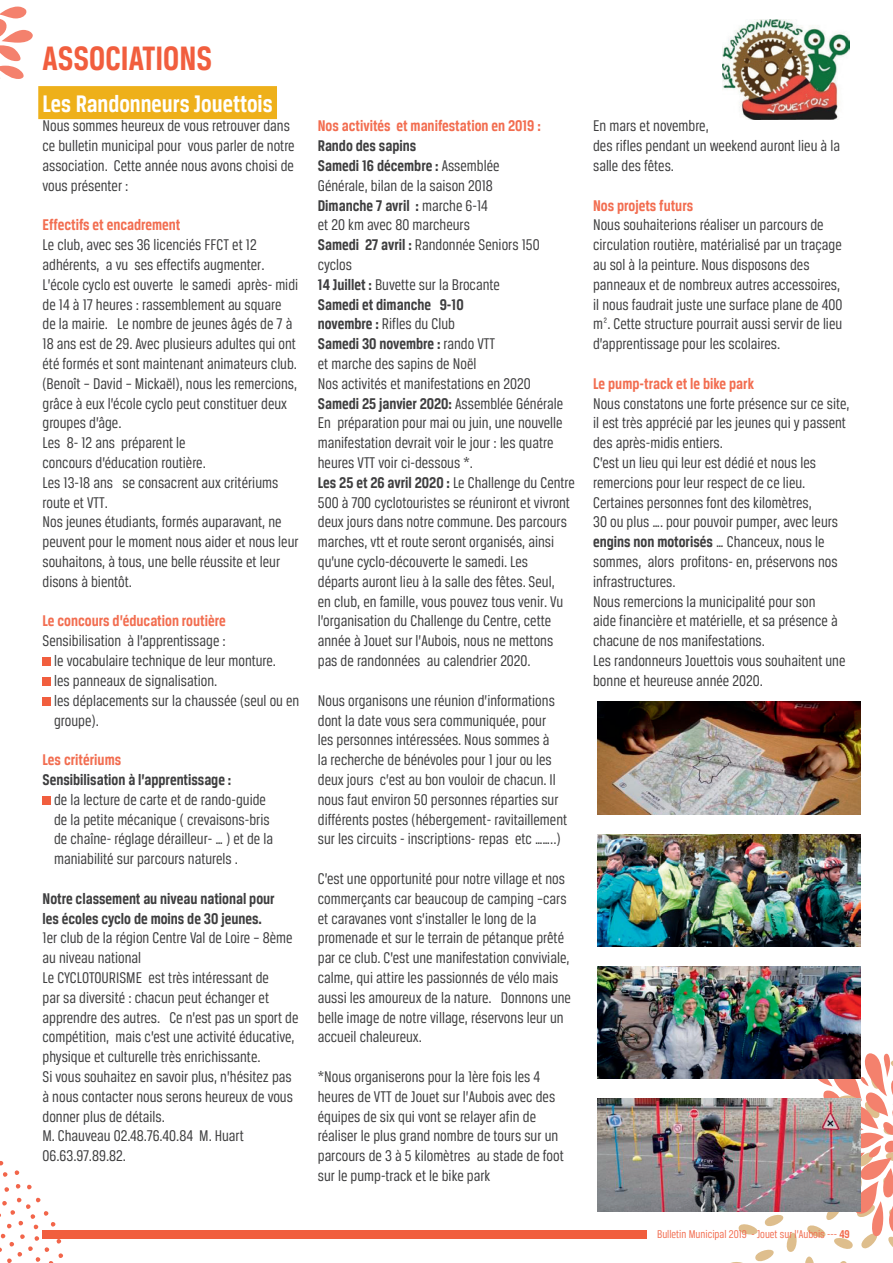
<style>
.page{position:relative;width:893px;height:1263px;background:#fff}
.page>*{position:absolute;margin:0;border:0;box-sizing:border-box;transform-origin:0 0}
.t1{font:700 36px "Breuer Condensed";color:#f15e3e}
.t2{font:700 25.5px "Breuer Condensed";color:#fff}
.t3{font:16.5px/19.8px "Breuer Condensed";color:#3e3e3f}
.t4{font:700 16.5px "Breuer Condensed";color:#f26d50}
.t5{font:700 16.5px/19.8px "Breuer Condensed";color:#3e3e3f}
.t6{font:12px "Breuer Condensed";color:#f26d50}
.s1{font-weight:700}
</style>
<div class="page">
<svg style="left:0;top:6px;width:33px;height:73px"></svg>
<svg style="left:727px;top:1042px;width:166px;height:221px"></svg>
<svg style="left:3px;top:1172px;width:5px;height:5px"></svg>
<svg style="left:14px;top:1170px;width:6px;height:5px"></svg>
<svg style="left:0;top:1160px;width:4px;height:6px"></svg>
<svg style="left:0;top:1184px;width:64px;height:79px"></svg>
<div style="left:38px;top:86px;width:239px;height:33px;background:#eeb01a"></div>
<div style="left:43px;top:658px;width:8px;height:8px;background:#f15e3e"></div>
<div style="left:43px;top:677px;width:8px;height:9px;background:#f15e3e"></div>
<div style="left:43px;top:697px;width:8px;height:9px;background:#f15e3e"></div>
<div style="left:43px;top:796px;width:8px;height:9px;background:#f15e3e"></div>
<img style="left:723px;top:20px;width:127px;height:99px">
<img style="left:597px;top:702px;width:263px;height:112px">
<img style="left:597px;top:834px;width:263px;height:112px">
<img style="left:597px;top:966px;width:263px;height:113px">
<img style="left:597px;top:1099px;width:263px;height:112px">
<div style="left:43px;top:1230px;width:604px;height:8px;background:#f15e3e"></div>
<h1 class="t1" style="left:43px;top:38px;width:171px">ASSOCIATIONS</h1>
<h2 class="t2" style="left:43px;top:89px;width:232px">Les Randonneurs Jouettois</h2>
<p class="t3" style="left:43px;top:116px;width:254px">Nous sommes heureux de vous retrouver dans ce bulletin municipal pour vous parler de notre association. Cette année nous avons choisi de vous présenter :</p>
<p class="t4" style="left:43px;top:216px;width:139px">Effectifs et encadrement</p>
<p class="t3" style="left:43px;top:235px;width:258px">Le club, avec ses 36 licenciés FFCT et 12 adhérents, a vu ses effectifs augmenter.<br>L’école cyclo est ouverte le samedi après- midi de 14 à 17 heures : rassemblement au square de la mairie. Le nombre de jeunes âgés de 7 à 18 ans est de 29. Avec plusieurs adultes qui ont été formés et sont maintenant animateurs club. (Benoît – David – Mickaël), nous les remercions, grâce à eux l’école cyclo peut constituer deux groupes d’âge.<br>Les 8- 12 ans préparent le<br>concours d’éducation routière.<br>Les 13-18 ans se consacrent aux critériums route et VTT.<br>Nos jeunes étudiants, formés auparavant, ne peuvent pour le moment nous aider et nous leur souhaitons, à tous, une belle réussite et leur disons à bientôt.</p>
<p class="t4" style="left:43px;top:612px;width:185px">Le concours d’éducation routière</p>
<p class="t3" style="left:54px;top:631px;width:247px;text-indent:-12px">Sensibilisation à l’apprentissage :<br>le vocabulaire technique de leur monture.<br>les panneaux de signalisation.<br>les déplacements sur la chaussée (seul ou en groupe).</p>
<p class="t4" style="left:43px;top:751px;width:80px">Les critériums</p>
<p class="t5" style="left:43px;top:769px;width:190px">Sensibilisation à l’apprentissage :</p>
<p class="t3" style="left:54px;top:789px;width:220px">de la lecture de carte et de rando-guide de la petite mécanique ( crevaisons-bris de chaîne- réglage dérailleur- … ) et de la maniabilité sur parcours naturels .</p>
<p class="t5" style="left:43px;top:888px;width:234px">Notre classement au niveau national pour les écoles cyclo de moins de 30 jeunes.</p>
<p class="t3" style="left:43px;top:928px;width:258px">1er club de la région Centre Val de Loire – 8ème au niveau national<br>Le CYCLOTOURISME est très intéressant de<br>par sa diversité : chacun peut échanger et apprendre des autres. Ce n’est pas un sport de compétition, mais c’est une activité éducative, physique et culturelle très enrichissante.<br>Si vous souhaitez en savoir plus, n’hésitez pas à nous contacter nous serons heureux de vous donner plus de détails.<br>M. Chauveau 02.48.76.40.84 M. Huart 06.63.97.89.82.</p>
<p class="t4" style="left:318px;top:117px;width:225px">Nos activités et manifestation en 2019 :</p>
<p class="t3" style="left:318px;top:136px;width:259px"><span class="s1">Rando des sapins<br>Samedi 16 décembre :</span> Assemblée<br>Générale, bilan de la saison 2018<br><span class="s1">Dimanche 7 avril :</span> marche 6-14<br>et 20 km avec 80 marcheurs<br><span class="s1">Samedi 27 avril :</span> Randonnée Seniors 150 cyclos<br><span class="s1">14 Juillet :</span> Buvette sur la Brocante<br><span class="s1">Samedi et dimanche 9-10<br>novembre :</span> Rifles du Club<br><span class="s1">Samedi 30 novembre :</span> rando VTT<br>et marche des sapins de Noël<br>Nos activités et manifestations en 2020<br><span class="s1">Samedi 25 janvier 2020:</span> Assemblée Générale En préparation pour mai ou juin, une nouvelle manifestation devrait voir le jour : les quatre heures VTT voir ci-dessous *.<br><span class="s1">Les 25 et 26 avril 2020 :</span> Le Challenge du Centre 500 à 700 cyclotouristes se réuniront et vivront deux jours dans notre commune. Des parcours marches, vtt et route seront organisés, ainsi qu’une cyclo-découverte le samedi. Les<br>départs auront lieu à la salle des fêtes. Seul,<br>en club, en famille, vous pouvez tous venir. Vu l’organisation du Challenge du Centre, cette année à Jouet sur l’Aubois, nous ne mettons pas de randonnées au calendrier 2020.</p>
<p class="t3" style="left:318px;top:690px;width:251px">Nous organisons une réunion d’informations dont la date vous sera communiquée, pour<br>les personnes intéressées. Nous sommes à<br>la recherche de bénévoles pour 1 jour ou les deux jours c’est au bon vouloir de chacun. Il nous faut environ 50 personnes réparties sur différents postes (hébergement- ravitaillement sur les circuits - inscriptions- repas etc ……..)</p>
<p class="t3" style="left:318px;top:868px;width:255px">C’est une opportunité pour notre village et nos commerçants car beaucoup de camping –cars et caravanes vont s’installer le long de la promenade et sur le terrain de pétanque prêté par ce club. C’est une manifestation conviviale, calme, qui attire les passionnés de vélo mais aussi les amoureux de la nature. Donnons une belle image de notre village, réservons leur un accueil chaleureux.</p>
<p class="t3" style="left:318px;top:1066px;width:247px">*Nous organiserons pour la 1ère fois les 4 heures de VTT de Jouet sur l’Aubois avec des équipes de six qui vont se relayer afin de réaliser le plus grand nombre de tours sur un parcours de 3 à 5 kilomètres au stade de foot sur le pump-track et le bike park</p>
<p class="t3" style="left:593px;top:116px;width:248px">En mars et novembre,<br>des rifles pendant un weekend auront lieu à la salle des fêtes.</p>
<p class="t4" style="left:593px;top:196px;width:102px">Nos projets futurs</p>
<p class="t3" style="left:593px;top:215px;width:251px">Nous souhaiterions réaliser un parcours de circulation routière, matérialisé par un traçage au sol à la peinture. Nous disposons des panneaux et de nombreux autres accessoires, il nous faudrait juste une surface plane de 400 m². Cette structure pourrait aussi servir de lieu d’apprentissage pour les scolaires.</p>
<p class="t4" style="left:593px;top:374px;width:162px">Le pump-track et le bike park</p>
<p class="t3" style="left:593px;top:393px;width:258px">Nous constatons une forte présence sur ce site, il est très apprécié par les jeunes qui y passent des après-midis entiers.<br>C’est un lieu qui leur est dédié et nous les remercions pour leur respect de ce lieu.<br>Certaines personnes font des kilomètres,<br>30 ou plus …. pour pouvoir pumper, avec leurs <span class="s1">engins non motorisés</span> … Chanceux, nous le sommes, alors profitons- en, préservons nos infrastructures.<br>Nous remercions la municipalité pour son<br>aide financière et matérielle, et sa présence à chacune de nos manifestations.<br>Les randonneurs Jouettois vous souhaitent une bonne et heureuse année 2020.</p>
<p class="t6" style="left:657px;top:1227px;width:194px">Bulletin Municipal 2019 - Jouet sur l’Aubois --- <span class="s1">49</span></p>
</div>
